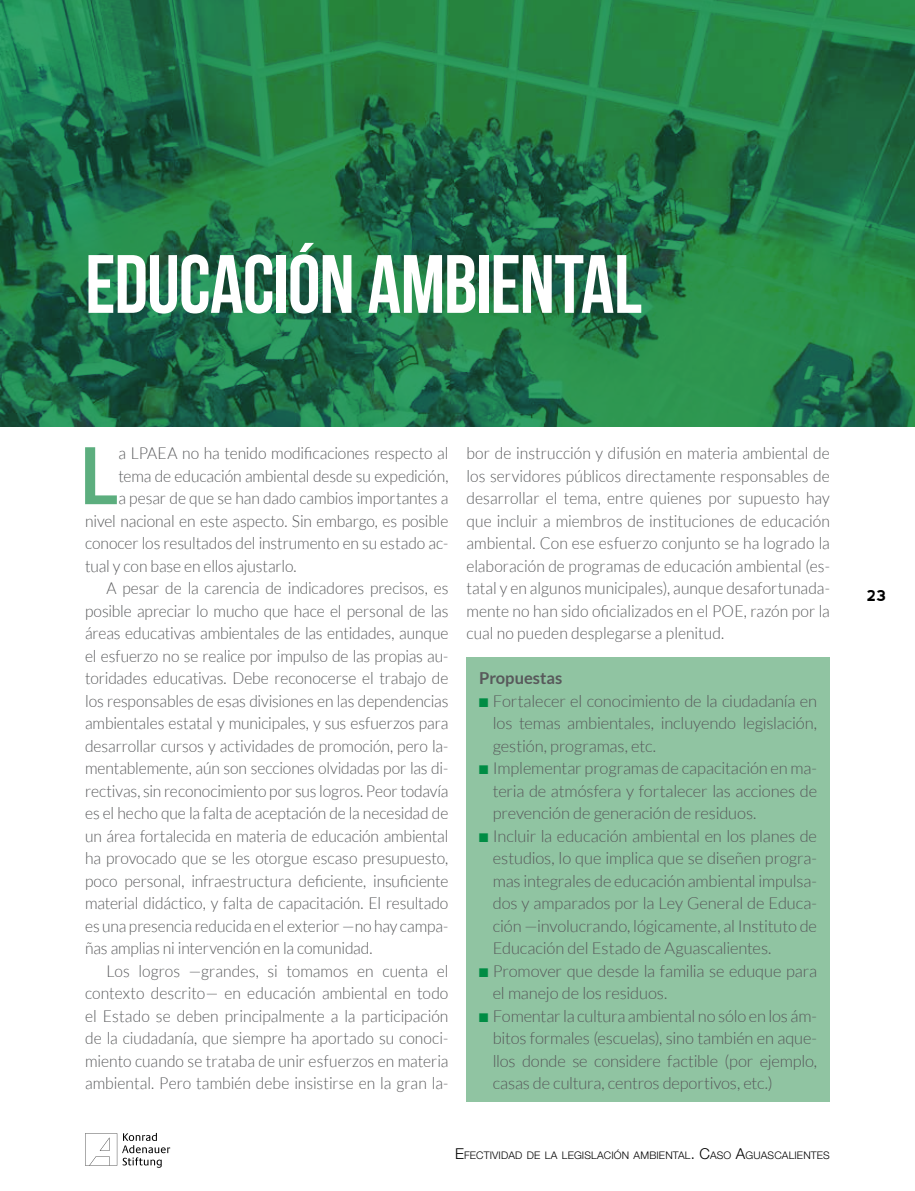
<style>
.page{position:relative;width:915px;height:1191px;background:#fff}
.page>*{position:absolute;margin:0;border:0;box-sizing:border-box;transform-origin:0 0}
.t1{font:700 82.5px "Bebas Neue";letter-spacing:-.015em;color:#fff}
.t2{font:700 78.75px "Lato";color:#5cae7e;scale:.95 1}
.t3{font:300 16.5px/22.5px "Lato";letter-spacing:-.005em;color:#58595b;text-align:justify;scale:.95 1}
.t4{font:300 16.5px/22.5px "Lato";letter-spacing:-.005em;color:#58595b}
.t5{font:700 16.5px "Lato";color:#58595b}
.t6{font:700 15px "nevis";color:#000}
.t7{font:300 10.5px "Helvetica Neue LT Std";letter-spacing:.015em;color:#000}
.s1{font-size:15px}
</style>
<div class="page">
<img style="left:0;top:0;width:914px;height:426px">
<div style="left:466px;top:657px;width:363px;height:445px;background:#90c4a2"></div>
<svg style="left:85px;top:1132px;width:85px;height:35px"></svg>
<h1 class="t1" style="left:85px;top:239px;width:558px">EDUCACIÓN AMBIENTAL</h1>
<h2 class="t2" style="left:80px;top:430px;width:42px">L</h2>
<p class="t3" style="left:118px;top:442px;width:349px">a LPAEA no ha tenido modificaciones respecto al</p>
<p class="t3" style="left:118px;top:464px;width:349px">tema de educación ambiental desde su expedición,</p>
<p class="t3" style="left:118px;top:487px;width:349px">a pesar de que se han dado cambios importantes a</p>
<p class="t3" style="left:85px;top:509px;width:384px">nivel nacional en este aspecto. Sin embargo, es posible</p>
<p class="t3" style="left:85px;top:532px;width:384px">conocer los resultados del instrumento en su estado ac-</p>
<p class="t3" style="left:85px;top:554px;width:224px">tual y con base en ellos ajustarlo.</p>
<p class="t3" style="left:106px;top:577px;width:361px">A pesar de la carencia de indicadores precisos, es</p>
<p class="t3" style="left:85px;top:599px;width:384px">posible apreciar lo mucho que hace el personal de las</p>
<p class="t3" style="left:85px;top:622px;width:384px">áreas educativas ambientales de las entidades, aunque</p>
<p class="t3" style="left:85px;top:644px;width:384px">el esfuerzo no se realice por impulso de las propias au-</p>
<p class="t3" style="left:85px;top:667px;width:384px">toridades educativas. Debe reconocerse el trabajo de</p>
<p class="t3" style="left:85px;top:689px;width:384px">los responsables de esas divisiones en las dependencias</p>
<p class="t3" style="left:85px;top:712px;width:384px">ambientales estatal y municipales, y sus esfuerzos para</p>
<p class="t3" style="left:85px;top:734px;width:384px">desarrollar cursos y actividades de promoción, pero la-</p>
<p class="t3" style="left:85px;top:757px;width:384px">mentablemente, aún son secciones olvidadas por las di-</p>
<p class="t3" style="left:85px;top:779px;width:384px">rectivas, sin reconocimiento por sus logros. Peor todavía</p>
<p class="t3" style="left:85px;top:802px;width:384px">es el hecho que la falta de aceptación de la necesidad de</p>
<p class="t3" style="left:85px;top:824px;width:384px">un área fortalecida en materia de educación ambiental</p>
<p class="t3" style="left:85px;top:847px;width:384px">ha provocado que se les otorgue escaso presupuesto,</p>
<p class="t3" style="left:85px;top:869px;width:384px">poco personal, infraestructura deficiente, insuficiente</p>
<p class="t3" style="left:85px;top:892px;width:384px">material didáctico, y falta de capacitación. El resultado</p>
<p class="t3" style="left:85px;top:914px;width:384px">es una presencia reducida en el exterior —no hay campa-</p>
<p class="t3" style="left:85px;top:937px;width:304px">ñas amplias ni intervención en la comunidad.</p>
<p class="t3" style="left:106px;top:959px;width:361px">Los logros —grandes, si tomamos en cuenta el</p>
<p class="t3" style="left:85px;top:982px;width:384px">contexto descrito— en educación ambiental en todo</p>
<p class="t3" style="left:85px;top:1004px;width:384px">el Estado se deben principalmente a la participación</p>
<p class="t3" style="left:85px;top:1027px;width:384px">de la ciudadanía, que siempre ha aportado su conoci-</p>
<p class="t3" style="left:85px;top:1049px;width:384px">miento cuando se trataba de unir esfuerzos en materia</p>
<p class="t3" style="left:85px;top:1072px;width:384px">ambiental. Pero también debe insistirse en la gran la-</p>
<p class="t3" style="left:466px;top:442px;width:384px">bor de instrucción y difusión en materia ambiental de los servidores públicos directamente responsables de desarrollar el tema, entre quienes por supuesto hay que incluir a miembros de instituciones de educación ambiental. Con ese esfuerzo conjunto se ha logrado la elaboración de programas de educación ambiental (es&shy;tatal y en algunos municipales), aunque desafortunada&shy;mente no han sido oficializados en el POE, razón por la cual no pueden desplegarse a plenitud.</p>
<p class="t5" style="left:479px;top:669px;width:85px">Propuestas</p>
<p class="t4" style="left:492px;top:689px;width:326px">Fortalecer el conocimiento de la ciudadanía en los temas ambientales, incluyendo legislación, gestión, programas, etc.<br>Implementar programas de capacitación en ma&shy;teria de atmósfera y fortalecer las acciones de prevención de generación de residuos.<br>Incluir la educación ambiental en los planes de estudios, lo que implica que se diseñen progra&shy;mas integrales de educación ambiental impulsa&shy;dos y amparados por la Ley General de Educa&shy;ción —involucrando, lógicamente, al Instituto de Educación del Estado de Aguascalientes.<br>Promover que desde la familia se eduque para el manejo de los residuos.<br>Fomentar la cultura ambiental no sólo en los ám&shy;bitos formales (escuelas), sino también en aque&shy;llos donde se considere factible (por ejemplo, casas de cultura, centros deportivos, etc.)</p>
<p class="t7" style="left:455px;top:1149px;width:376px"><span class="s1">E</span>FECTIVIDAD DE LA LEGISLACIÓN AMBIENTAL<span class="s1">. C</span>ASO <span class="s1">A</span>GUASCALIENTES</p>
<p class="t6" style="left:866px;top:587px;width:21px">23</p>
</div>
